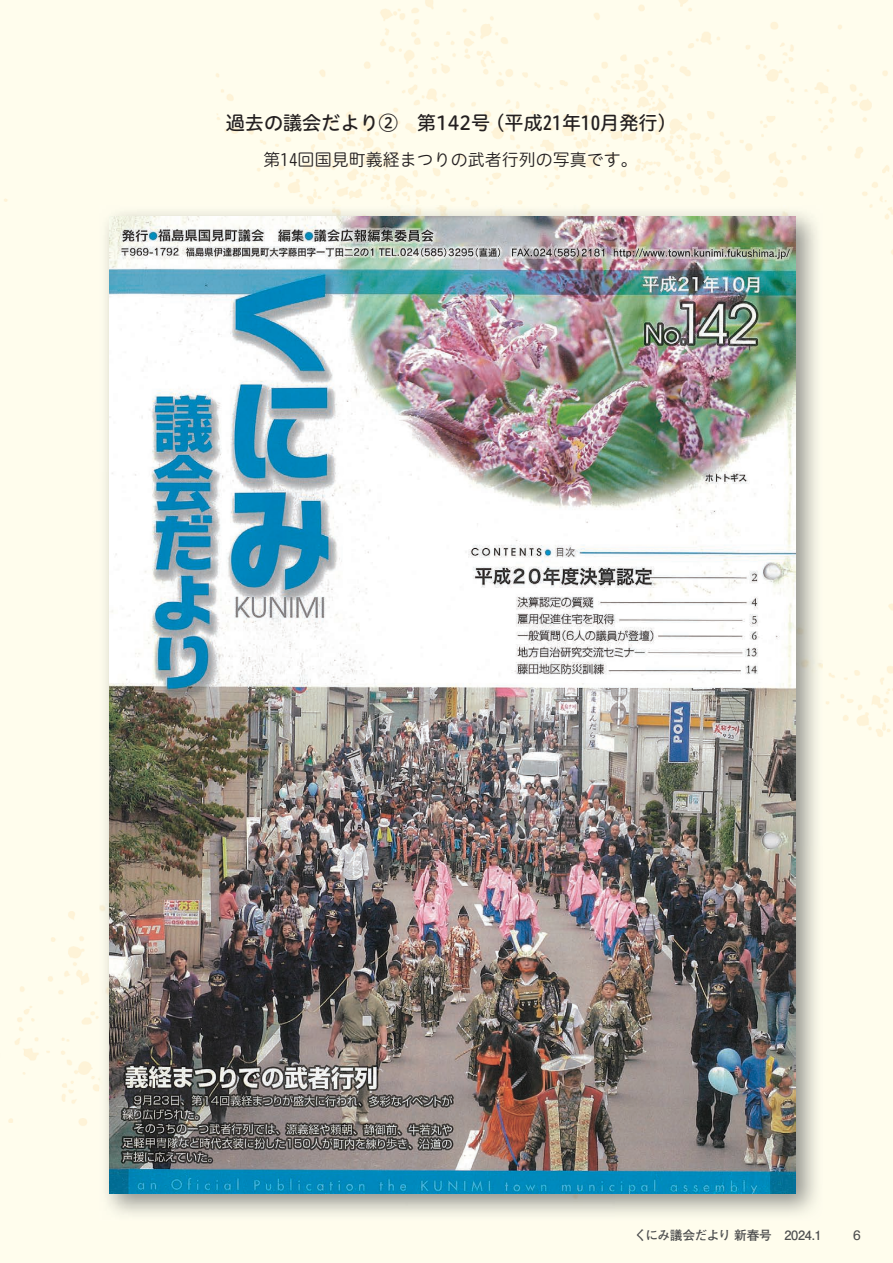
<style>
.page{position:relative;width:893px;height:1263px;background:#fff}
.page>*{position:absolute;margin:0;border:0;box-sizing:border-box;transform-origin:0 0}
.t1{font:19.2px "Hiragino UD Sans R Std W5";color:#231f20}
.t2{font:16.95px "Hiragino UD Sans R Std W3";color:#231f20}
.t3{font:13.8px "Helvetica";color:#4b4c4d}
.t4{font:700 12.75px "Futo Go B101 Pro";letter-spacing:-.025em;color:#4b4c4d}
</style>
<div class="page">
<div style="left:0;top:0;width:893px;height:210px;background:#fffded"></div>
<img style="left:99px;top:206px;width:723px;height:1014px">
<img style="left:110px;top:216px;width:685px;height:977px">
<p class="t1" style="left:226px;top:108px;width:266px">過去の議会だより②　第142号</p>
<p class="t2" style="left:264px;top:147px;width:376px">第14回国見町義経まつりの武者行列の写真です。</p>
<p class="t1" style="left:485px;top:108px;width:193px">（平成21年10月発行(</p>
<p class="t4" style="left:634px;top:1225px;width:139px">くにみ議会だより新春号</p>
<p class="t4" style="left:784px;top:1225px;width:39px">2024.1</p>
<p class="t3" style="left:853px;top:1225px;width:9px">6</p>
</div>
